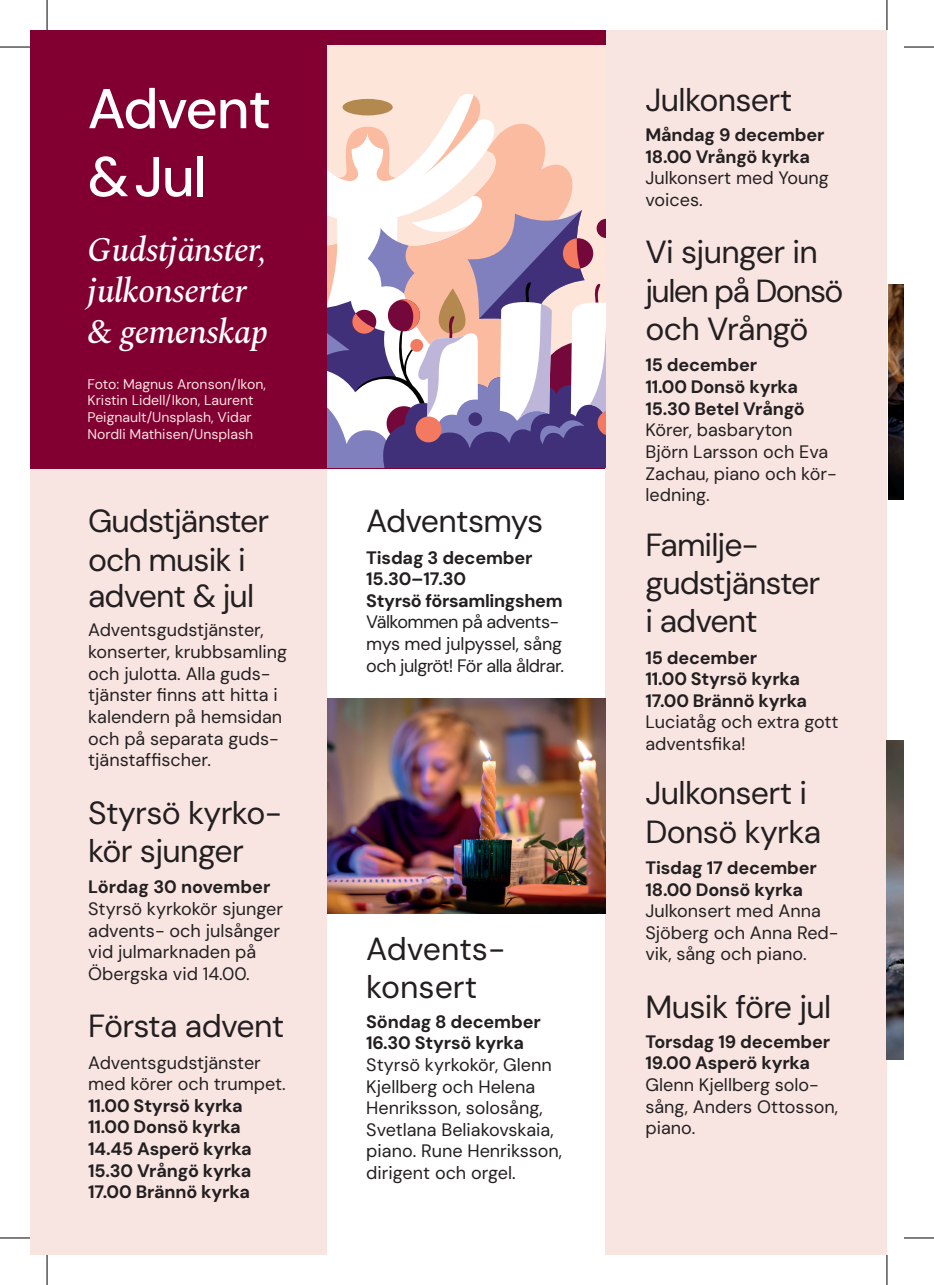
<style>
.page{position:relative;width:934px;height:1285px;background:#fff}
.page>*{position:absolute;margin:0;border:0;box-sizing:border-box;transform-origin:0 0}
.t1{font:500 56px/68px "DM Sans";letter-spacing:-.02em;color:#fff}
.t2{font:italic 500 34px/40.8px "Spectral";letter-spacing:-.02em;color:#fff}
.t3{font:32px/38.4px "DM Sans";letter-spacing:-.02em;color:#231f20}
.t4{font:32px/38.4px "DM Sans";color:#231f20}
.t5{font:18px/21.6px "DM Sans";color:#231f20}
.t6{font:700 18px/21.6px "DM Sans";letter-spacing:-.01em;color:#231f20}
.t7{font:18px/21.6px "DM Sans";letter-spacing:-.03em;color:#231f20}
.t8{font:14px/16.8px "DM Sans";color:#f8e5e1}
</style>
<div class="page">
<div style="left:30px;top:47px;width:437px;height:1208px;background:#f8e5e1"></div>
<div style="left:327px;top:33px;width:278px;height:1222px;background:#fff"></div>
<div style="left:30px;top:30px;width:856px;height:438px;background:#820031"></div>
<div style="left:605px;top:30px;width:281px;height:1225px;background:#f8e5e1"></div>
<div style="left:327px;top:46px;width:278px;height:422px;background:#fde5d9"></div>
<svg style="left:327px;top:95px;width:278px;height:373px"></svg>
<div style="left:342px;top:99px;width:50px;height:16px;background:#b38950;border-radius:50%"></div>
<img style="left:886px;top:740px;width:17px;height:319px">
<img style="left:327px;top:698px;width:278px;height:215px">
<img style="left:888px;top:285px;width:15px;height:215px">
<hr style="left:0;top:47px;width:30px;height:1px;background:#000">
<hr style="left:903px;top:47px;width:30px;height:1px;background:#000">
<hr style="left:0;top:1237px;width:30px;height:1px;background:#000">
<hr style="left:903px;top:1237px;width:30px;height:1px;background:#000">
<hr style="left:47px;top:0;width:1px;height:30px;background:#000">
<hr style="left:47px;top:1255px;width:1px;height:30px;background:#000">
<hr style="left:886px;top:0;width:1px;height:30px;background:#000">
<hr style="left:886px;top:1255px;width:1px;height:30px;background:#000">
<h1 class="t1" style="left:88px;top:74px;width:185px">Advent &amp;Jul</h1>
<h2 class="t2" style="left:88px;top:227px;width:182px">Gudstjänster, julkonserter &amp; gemenskap</h2>
<p class="t8" style="left:88px;top:375px;width:180px">Foto: Magnus Aronson/Ikon,<br>Kristin Lidell/Ikon, Laurent<br>Peignault/Unsplash, Vidar<br>Nordli Mathisen/Unsplash</p>
<h3 class="t3" style="left:88px;top:502px;width:183px;line-height:37.2px">Gudstjänster och musik i advent &amp; jul</h3>
<p class="t5" style="left:88px;top:619px;width:200px">Adventsgudstjänster, konserter, krubbsamling och julotta. Alla guds&shy;tjänster finns att hitta i kalendern på hemsidan och på separata guds&shy;tjänstaffischer.</p>
<h3 class="t3" style="left:88px;top:793px;width:195px">Styrsö kyrko&shy;kör sjunger</h3>
<p class="t6" style="left:88px;top:876px;width:184px">Lördag 30 november</p>
<p class="t5" style="left:88px;top:897px;width:196px">Styrsö kyrkokör sjunger advents- och julsånger vid julmarknaden på<br>Öbergska vid 14.00.</p>
<h3 class="t3" style="left:88px;top:1007px;width:198px">Första advent</h3>
<p class="t5" style="left:88px;top:1051px;width:199px">Adventsgudstjänster med körer och trumpet.</p>
<p class="t6" style="left:88px;top:1094px;width:165px">11.00 Styrsö kyrka<br>11.00 Donsö kyrka<br>14.45 Asperö kyrka<br>15.30 Vrångö kyrka<br>17.00 Brännö kyrka</p>
<h3 class="t3" style="left:366px;top:502px;width:178px">Adventsmys</h3>
<p class="t6" style="left:366px;top:546px;width:198px">Tisdag 3 december<br>15.30–17.30<br>Styrsö församlingshem</p>
<p class="t7" style="left:366px;top:611px;width:199px">Välkommen på advents&shy;mys med julpyssel, sång och julgröt! För alla åldrar.</p>
<h3 class="t4" style="left:366px;top:929px;width:140px">Advents&shy;konsert</h3>
<p class="t6" style="left:366px;top:1010px;width:176px">Söndag 8 december<br>16.30 Styrsö kyrka</p>
<p class="t5" style="left:366px;top:1053px;width:197px">Styrsö kyrkokör, Glenn<br>Kjellberg och Helena<br>Henriksson, solosång,<br>Svetlana Beliakovskaia, piano. Rune Henriksson, dirigent och orgel.</p>
<h3 class="t3" style="left:645px;top:81px;width:148px">Julkonsert</h3>
<p class="t6" style="left:645px;top:124px;width:180px">Måndag 9 december<br>18.00 Vrångö kyrka</p>
<p class="t5" style="left:645px;top:167px;width:185px">Julkonsert med Young voices.</p>
<h3 class="t3" style="left:645px;top:233px;width:199px">Vi sjunger in julen på Donsö och Vrångö</h3>
<p class="t6" style="left:645px;top:354px;width:161px">15 december<br>11.00 Donsö kyrka<br>15.30 Betel Vrångö</p>
<p class="t5" style="left:645px;top:419px;width:193px">Körer, basbaryton<br>Björn Larsson och Eva<br>Zachau, piano och kör&shy;ledning.</p>
<h3 class="t3" style="left:645px;top:525px;width:176px">Familje&shy;gudstjänster i advent</h3>
<p class="t6" style="left:645px;top:646px;width:163px">15 december<br>11.00 Styrsö kyrka<br>17.00 Brännö kyrka</p>
<p class="t5" style="left:645px;top:711px;width:194px">Luciatåg och extra gott adventsfika!</p>
<h3 class="t3" style="left:645px;top:774px;width:177px">Julkonsert i<br>Donsö kyrka</h3>
<p class="t6" style="left:645px;top:857px;width:173px">Tisdag 17 december<br>18.00 Donsö kyrka</p>
<p class="t5" style="left:645px;top:900px;width:194px">Julkonsert med Anna<br>Sjöberg och Anna Red&shy;vik, sång och piano.</p>
<h3 class="t3" style="left:645px;top:987px;width:187px">Musik före jul</h3>
<p class="t6" style="left:645px;top:1030px;width:186px">Torsdag 19 december<br>19.00 Asperö kyrka</p>
<p class="t5" style="left:645px;top:1073px;width:194px">Glenn Kjellberg solo&shy;sång, Anders Ottosson, piano.</p>
</div>
